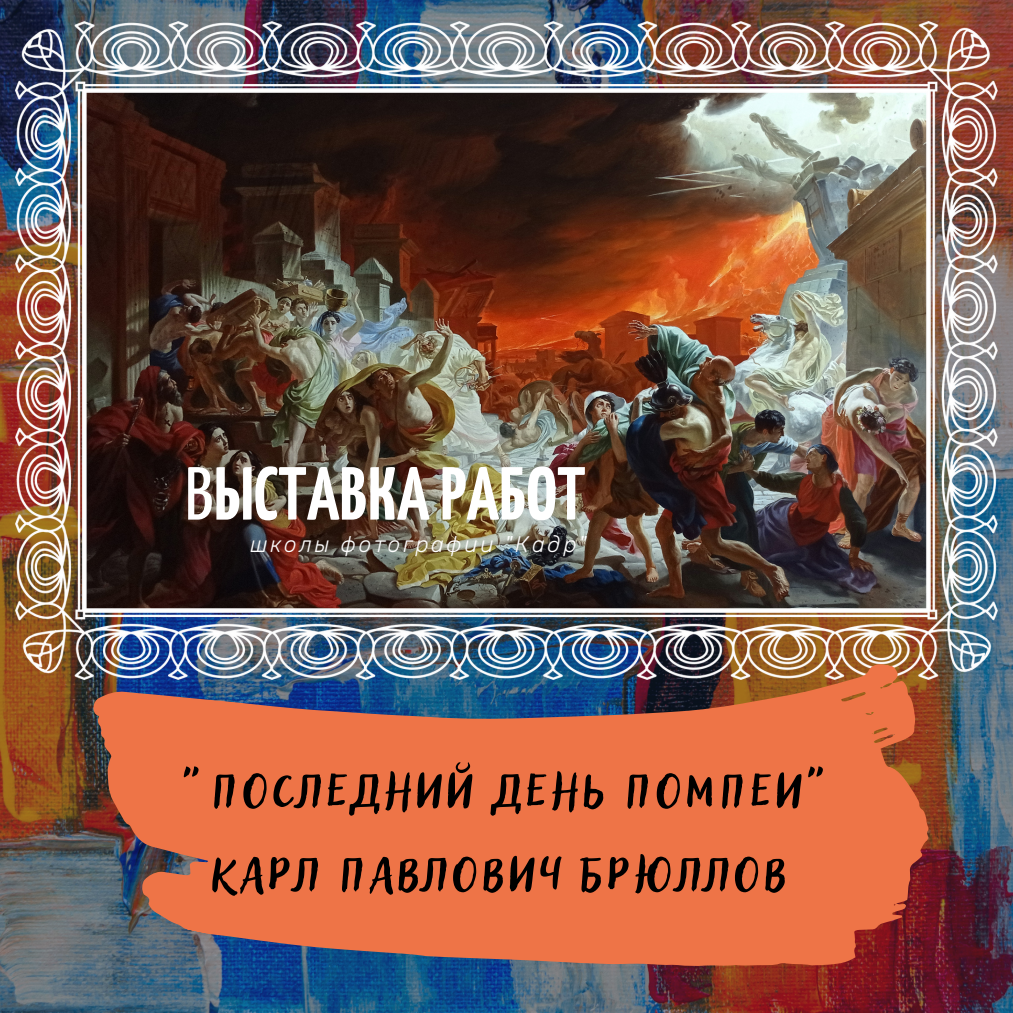
<style>
.page{position:relative;width:1013px;height:1013px;background:#fff}
.page>*{position:absolute;margin:0;border:0;box-sizing:border-box;transform-origin:0 0}
.t1{font:700 75px "Yanone Kaffeesatz";color:#fff}
.t2{font:60px "Adlery Pro Blockletter";letter-spacing:.08em;color:#000}
.t3{font:italic 300 22.5px "Rubik";letter-spacing:.12em;color:#fff}
.s1{font-weight:400}
</style>
<div class="page">
<img style="left:0;top:0;width:1012px;height:1012px">
<img style="left:15px;top:22px;width:983px;height:657px">
<img style="left:52px;top:507px;width:909px;height:505px">
<p class="t1" style="left:185px;top:464px;width:402px"><span class="s1">В</span>ЫСТАВКА РАБОТ</p>
<p class="t3" style="left:250px;top:530px;width:338px">школы фотографии "Кадр"</p>
<p class="t2" style="left:182px;top:749px;width:651px">"Последний день Помпеи"</p>
<p class="t2" style="left:211px;top:833px;width:576px">Карл Павлович Брюллов</p>
</div>
